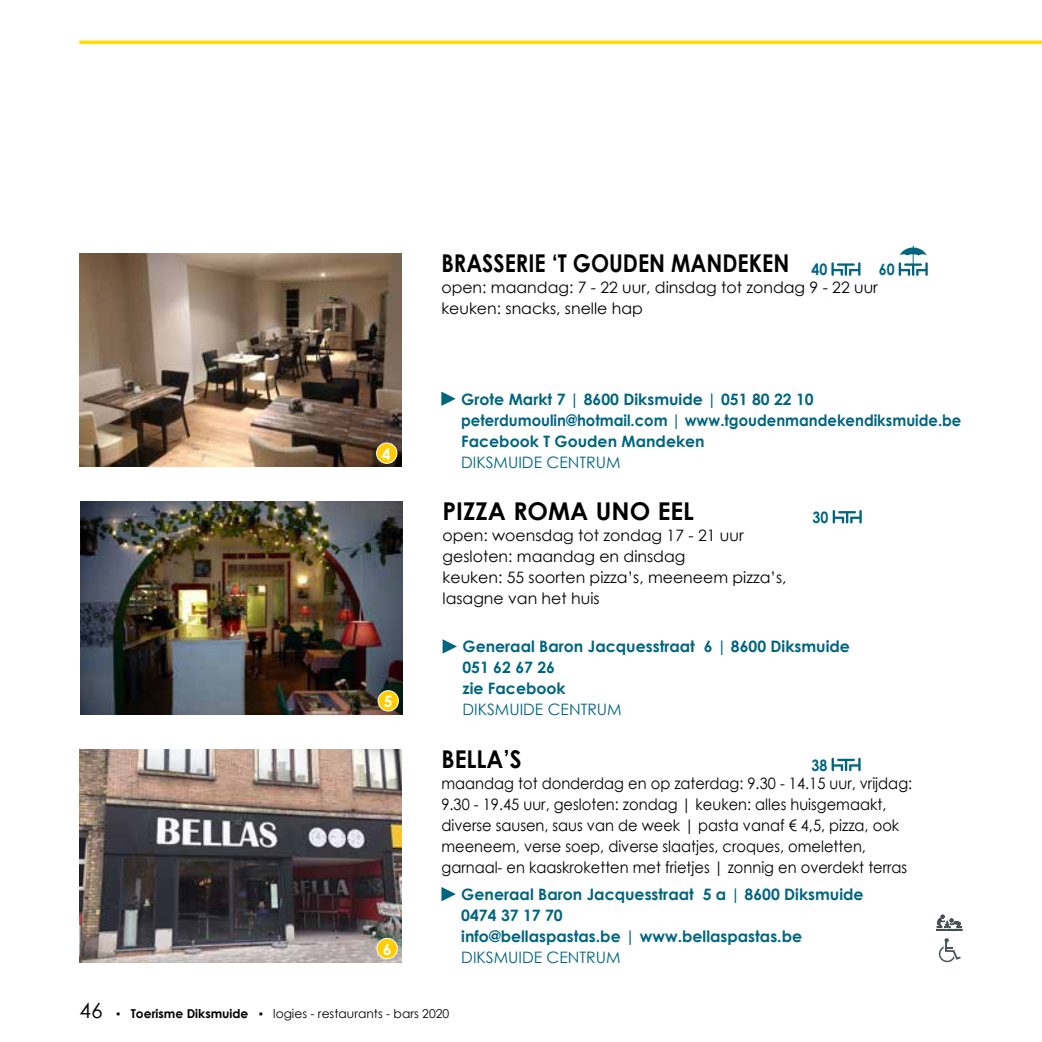
<style>
.page{position:relative;width:1042px;height:1042px;background:#fff}
.page>*{position:absolute;margin:0;border:0;box-sizing:border-box;transform-origin:0 0}
.t1{font:700 24.5px "Century Gothic";color:#000;scale:.88 1}
.t2{font:700 24.5px "Century Gothic";color:#000}
.t3{font:700 24.5px "Century Gothic";color:#000;scale:.93 1}
.t4{font:15.75px/21px "Century Gothic";color:#000;scale:.93 1}
.t5{font:700 15.75px/21px "Century Gothic";color:#006580}
.t6{font:15.75px/21px "Century Gothic";color:#000}
.t7{font:15.75px "Century Gothic";color:#006580}
.t8{font:700 15.75px "Century Gothic";color:#006580;scale:.9 1}
.t9{font:700 15.75px "Century Gothic";color:#fff}
.t10{font:12.25px "Century Gothic";color:#000}
.s1{font-size:21px}
.s2{font-family:"Arial"}
.s3{font-weight:700}
</style>
<div class="page">
<hr style="left:79px;top:41px;width:963px;height:3px;background:#fd0">
<hr style="left:1041px;top:781px;width:1px;height:261px;background:#aaad18">
<img style="left:79px;top:749px;width:323px;height:213px">
<svg style="left:441px;top:887px;width:15px;height:14px"></svg>
<svg style="left:939px;top:938px;width:22px;height:24px"></svg>
<svg style="left:831px;top:757px;width:29px;height:14px"></svg>
<div style="left:377px;top:938px;width:20px;height:20px;background:#ffcd00;border-radius:50%"></div>
<div style="left:376px;top:938px;width:22px;height:21px;border:1px solid #fff;border-radius:50%"></div>
<svg style="left:442px;top:639px;width:15px;height:14px"></svg>
<svg style="left:832px;top:510px;width:30px;height:13px"></svg>
<img style="left:80px;top:501px;width:323px;height:213px">
<div style="left:378px;top:691px;width:20px;height:20px;background:#ffcd00;border-radius:50%"></div>
<div style="left:378px;top:690px;width:21px;height:21px;border:1px solid #fff;border-radius:50%"></div>
<svg style="left:936px;top:914px;width:26px;height:17px"></svg>
<img style="left:79px;top:254px;width:323px;height:212px">
<svg style="left:441px;top:391px;width:15px;height:15px"></svg>
<svg style="left:898px;top:245px;width:29px;height:31px"></svg>
<svg style="left:831px;top:262px;width:29px;height:14px"></svg>
<div style="left:377px;top:443px;width:20px;height:20px;background:#ffcd00;border-radius:50%"></div>
<div style="left:376px;top:442px;width:21px;height:22px;border:1px solid #fff;border-radius:50%"></div>
<p class="t9" style="left:382px;top:442px;width:10px">4</p>
<p class="t9" style="left:384px;top:689px;width:10px">5</p>
<p class="t9" style="left:383px;top:937px;width:10px">6</p>
<h1 class="t1" style="left:441px;top:245px;width:397px">BRASSERIE ‘T GOUDEN MANDEKEN</h1>
<p class="t6" style="left:441px;top:277px;width:438px">open: maandag: 7 - 22 uur, dinsdag tot zondag 9 - 22 uur keuken: snacks, snelle hap</p>
<p class="t8" style="left:811px;top:258px;width:19px">40</p>
<p class="t8" style="left:879px;top:257px;width:19px">60</p>
<p class="t5" style="left:461px;top:388px;width:502px">Grote Markt 7 | 8600 Diksmuide | 051 80 22 10 peterdumoulin@hotmail.com | www.tgoudenmandekendiksmuide.be<br>Facebook T Gouden Mandeken</p>
<p class="t7" style="left:461px;top:451px;width:161px">DIKSMUIDE CENTRUM</p>
<h1 class="t2" style="left:442px;top:492px;width:253px">PIZZA ROMA UNO EEL</h1>
<p class="t6" style="left:442px;top:524px;width:345px">open: woensdag tot zondag 17 - 21 uur gesloten: maandag en dinsdag<br>keuken: 55 soorten pizza’s, meeneem pizza’s, lasagne van het huis</p>
<p class="t8" style="left:812px;top:505px;width:19px">30</p>
<p class="t5" style="left:462px;top:635px;width:389px">Generaal Baron Jacquesstraat 6 | 8600 Diksmuide<br>051 62 67 26<br>zie Facebook</p>
<p class="t7" style="left:462px;top:698px;width:161px">DIKSMUIDE CENTRUM</p>
<h1 class="t3" style="left:441px;top:740px;width:88px">BELLA’S</h1>
<p class="t4" style="left:441px;top:772px;width:508px">maandag tot donderdag en op zaterdag: 9.30 - 14.15 uur, vrijdag:<br>9.30 - 19.45 uur, gesloten: zondag | keuken: alles huisgemaakt, diverse sausen, saus van de week | pasta vanaf € 4,5, pizza, ook meeneem, verse soep, diverse slaatjes, croques, omeletten, garnaal- en kaaskroketten met frietjes | zonnig en overdekt terras</p>
<p class="t8" style="left:811px;top:753px;width:19px">38</p>
<p class="t5" style="left:461px;top:883px;width:404px">Generaal Baron Jacquesstraat 5 a | 8600 Diksmuide<br>0474 37 17 70<br>info@bellaspastas.be | www.bellaspastas.be</p>
<p class="t7" style="left:461px;top:946px;width:161px">DIKSMUIDE CENTRUM</p>
<p class="t10" style="left:79px;top:1005px;width:371px"><span class="s1">46</span> <span class="s2">▪</span> <span class="s3">Toerisme Diksmuide</span> <span class="s2">▪</span> logies - restaurants - bars 2020</p>
</div>
